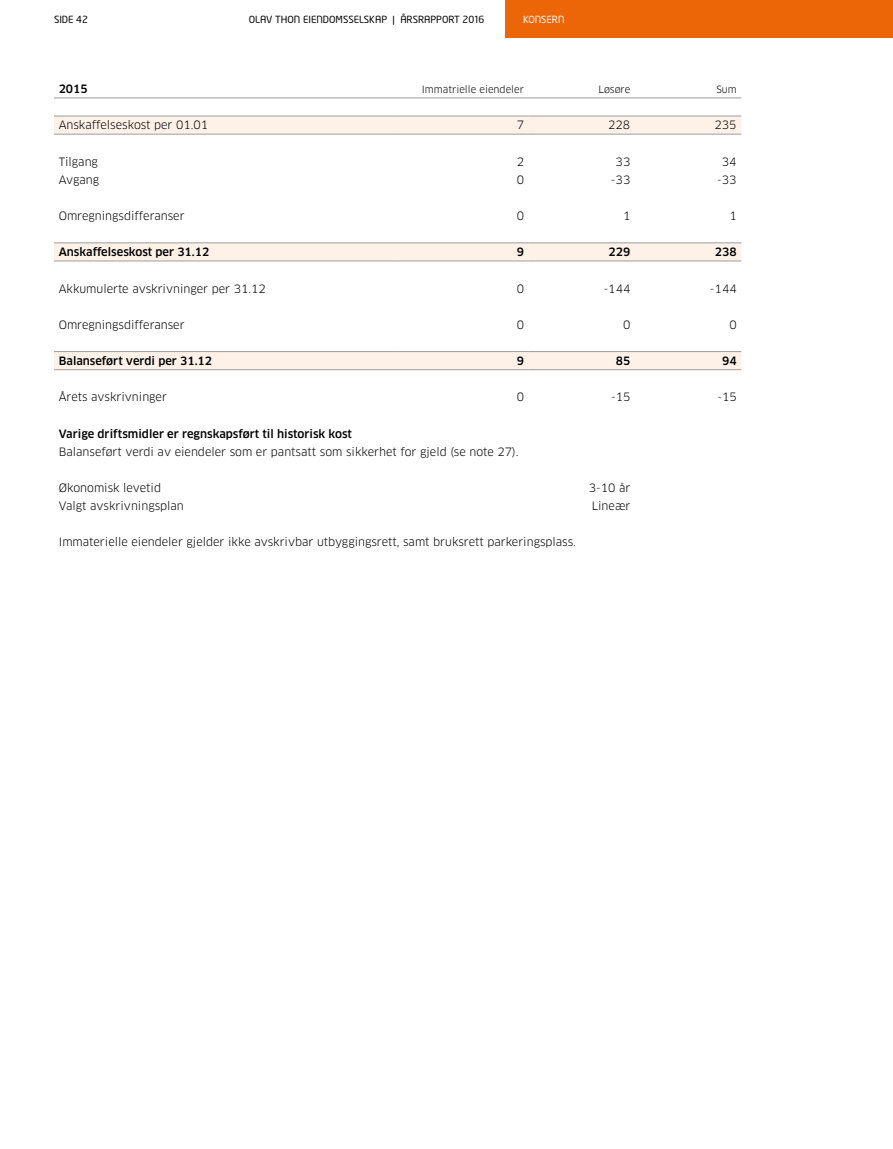
<style>
.page{position:relative;width:893px;height:1149px;background:#fff}
.page>*{position:absolute;margin:0;border:0;box-sizing:border-box;transform-origin:0 0}
.t1{font:11.25px "Clan";color:#000}
.t2{font:500 11.25px "Clan";color:#000}
.t3{font:9.75px "Neo Tech";color:#000}
.t4{font:9.75px "Clan";color:#000}
.t5{font:9.75px "Neo Tech";color:#fff}
</style>
<div class="page">
<div style="left:505px;top:0;width:388px;height:38px;background:#ec6608"></div>
<svg style="left:54px;top:117px;width:687px;height:252px"></svg>
<hr style="left:54px;top:116px;width:343px;height:1px;background:#9d9d9c">
<hr style="left:397px;top:116px;width:132px;height:1px;background:#9d9d9c">
<hr style="left:529px;top:116px;width:106px;height:1px;background:#9d9d9c">
<hr style="left:635px;top:116px;width:106px;height:1px;background:#9d9d9c">
<hr style="left:54px;top:134px;width:343px;height:1px;background:#9d9d9c">
<hr style="left:397px;top:134px;width:132px;height:1px;background:#9d9d9c">
<hr style="left:529px;top:134px;width:106px;height:1px;background:#9d9d9c">
<hr style="left:635px;top:134px;width:106px;height:1px;background:#9d9d9c">
<hr style="left:54px;top:242px;width:343px;height:1px;background:#9d9d9c">
<hr style="left:397px;top:242px;width:132px;height:1px;background:#9d9d9c">
<hr style="left:529px;top:242px;width:106px;height:1px;background:#9d9d9c">
<hr style="left:635px;top:242px;width:106px;height:1px;background:#9d9d9c">
<hr style="left:54px;top:261px;width:343px;height:1px;background:#9d9d9c">
<hr style="left:397px;top:261px;width:132px;height:1px;background:#9d9d9c">
<hr style="left:529px;top:261px;width:106px;height:1px;background:#9d9d9c">
<hr style="left:635px;top:261px;width:106px;height:1px;background:#9d9d9c">
<hr style="left:54px;top:351px;width:343px;height:1px;background:#9d9d9c">
<hr style="left:397px;top:351px;width:132px;height:1px;background:#9d9d9c">
<hr style="left:529px;top:351px;width:106px;height:1px;background:#9d9d9c">
<hr style="left:635px;top:351px;width:106px;height:1px;background:#9d9d9c">
<hr style="left:54px;top:369px;width:343px;height:1px;background:#9d9d9c">
<hr style="left:397px;top:369px;width:132px;height:1px;background:#9d9d9c">
<hr style="left:529px;top:369px;width:106px;height:1px;background:#9d9d9c">
<hr style="left:635px;top:369px;width:106px;height:1px;background:#9d9d9c">
<hr style="left:54px;top:98px;width:343px;height:1px;background:#9d9d9c">
<hr style="left:397px;top:98px;width:132px;height:1px;background:#9d9d9c">
<hr style="left:529px;top:98px;width:106px;height:1px;background:#9d9d9c">
<hr style="left:635px;top:98px;width:106px;height:1px;background:#9d9d9c">
<p class="t3" style="left:54px;top:14px;width:36px">SIDE 42</p>
<p class="t3" style="left:249px;top:14px;width:237px">OLAV THON EIENDOMSSELSKAP | ÅRSRAPPORT 2016</p>
<p class="t5" style="left:523px;top:14px;width:43px">KONSERN</p>
<p class="t2" style="left:59px;top:82px;width:31px">2015</p>
<p class="t4" style="left:422px;top:84px;width:104px">Immatrielle eiendeler</p>
<p class="t4" style="left:598px;top:84px;width:33px">Løsøre</p>
<p class="t4" style="left:716px;top:84px;width:22px">Sum</p>
<p class="t1" style="left:59px;top:118px;width:151px">Anskaffelseskost per 01.01</p>
<p class="t1" style="left:517px;top:118px;width:9px">7</p>
<p class="t1" style="left:608px;top:118px;width:24px">228</p>
<p class="t1" style="left:715px;top:118px;width:24px">235</p>
<p class="t1" style="left:59px;top:154px;width:41px">Tilgang</p>
<p class="t1" style="left:517px;top:154px;width:9px">2</p>
<p class="t1" style="left:616px;top:154px;width:16px">33</p>
<p class="t1" style="left:722px;top:154px;width:16px">34</p>
<p class="t1" style="left:59px;top:173px;width:42px">Avgang</p>
<p class="t1" style="left:517px;top:173px;width:9px">0</p>
<p class="t1" style="left:611px;top:173px;width:21px">-33</p>
<p class="t1" style="left:717px;top:173px;width:21px">-33</p>
<p class="t1" style="left:59px;top:209px;width:127px">Omregningsdifferanser</p>
<p class="t1" style="left:517px;top:209px;width:9px">0</p>
<p class="t1" style="left:623px;top:209px;width:9px">1</p>
<p class="t1" style="left:729px;top:209px;width:9px">1</p>
<p class="t2" style="left:59px;top:245px;width:152px">Anskaffelseskost per 31.12</p>
<p class="t2" style="left:517px;top:245px;width:9px">9</p>
<p class="t2" style="left:609px;top:245px;width:23px">229</p>
<p class="t2" style="left:715px;top:245px;width:23px">238</p>
<p class="t1" style="left:59px;top:281px;width:209px">Akkumulerte avskrivninger per 31.12</p>
<p class="t1" style="left:517px;top:281px;width:9px">0</p>
<p class="t1" style="left:604px;top:281px;width:28px">-144</p>
<p class="t1" style="left:710px;top:281px;width:28px">-144</p>
<p class="t1" style="left:59px;top:317px;width:127px">Omregningsdifferanser</p>
<p class="t1" style="left:517px;top:317px;width:9px">0</p>
<p class="t1" style="left:623px;top:317px;width:9px">0</p>
<p class="t1" style="left:729px;top:317px;width:9px">0</p>
<p class="t2" style="left:59px;top:354px;width:155px">Balanseført verdi per 31.12</p>
<p class="t2" style="left:517px;top:354px;width:9px">9</p>
<p class="t2" style="left:616px;top:354px;width:16px">85</p>
<p class="t2" style="left:722px;top:354px;width:16px">94</p>
<p class="t1" style="left:59px;top:390px;width:110px">Årets avskrivninger</p>
<p class="t1" style="left:517px;top:390px;width:9px">0</p>
<p class="t1" style="left:611px;top:390px;width:21px">-15</p>
<p class="t1" style="left:717px;top:390px;width:21px">-15</p>
<p class="t2" style="left:59px;top:426px;width:295px">Varige driftsmidler er regnskapsført til historisk kost</p>
<p class="t1" style="left:59px;top:444px;width:461px">Balanseført verdi av eiendeler som er pantsatt som sikkerhet for gjeld (se note 27).</p>
<p class="t1" style="left:59px;top:480px;width:104px">Økonomisk levetid</p>
<p class="t1" style="left:589px;top:480px;width:43px">3-10 år</p>
<p class="t1" style="left:59px;top:498px;width:127px">Valgt avskrivningsplan</p>
<p class="t1" style="left:592px;top:498px;width:40px">Lineær</p>
<p class="t1" style="left:59px;top:535px;width:519px">Immaterielle eiendeler gjelder ikke avskrivbar utbyggingsrett, samt bruksrett parkeringsplass.</p>
</div>
